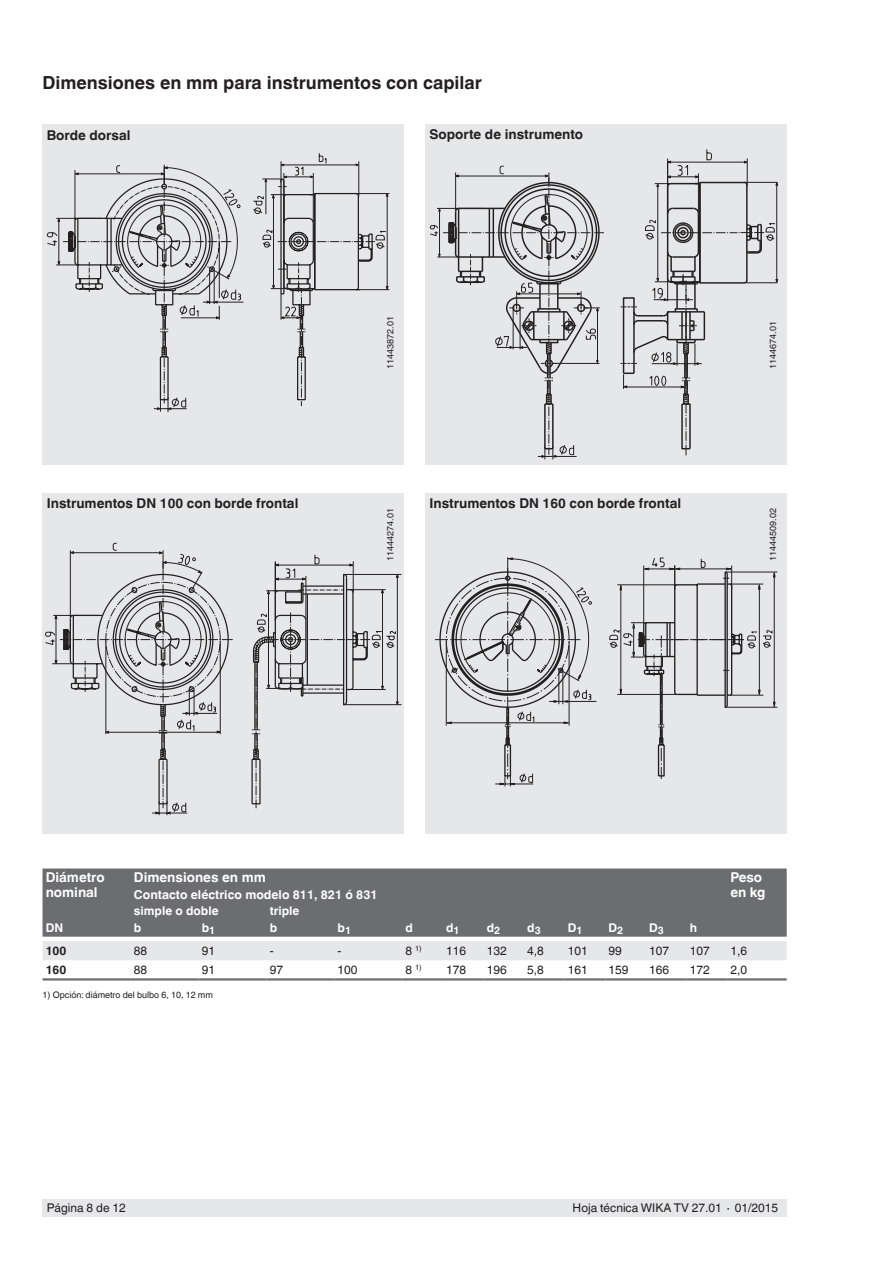
<style>
.page{position:relative;width:893px;height:1263px;background:#fff}
.page>*{position:absolute;margin:0;border:0;box-sizing:border-box;transform-origin:0 0}
.t1{font:700 18px "Helvetica World";color:#231f20}
.t2{font:700 13.5px "Helvetica World";color:#231f20}
.t3{font:700 13.5px/15px "Helvetica World";color:#fff}
.t4{font:700 12.3px "Helvetica World";color:#fff}
.t5{font:12px "Helvetica World";color:#231f20}
.t6{font:700 12px "Helvetica World";color:#fff}
.t7{font:700 12px "Helvetica World";color:#231f20}
.t8{font:9px "Helvetica World";color:#231f20}
.t9{font:7.5px "Helvetica World";color:#231f20}
.s1{font-size:12px}
</style>
<div class="page">
<div style="left:43px;top:1199px;width:744px;height:17px;background:#e6e7e9"></div>
<div style="left:43px;top:124px;width:361px;height:340px;background:#e6e7e9"></div>
<div style="left:425px;top:124px;width:362px;height:340px;background:#e6e7e9"></div>
<div style="left:425px;top:493px;width:362px;height:340px;background:#e6e7e9"></div>
<div style="left:43px;top:493px;width:361px;height:340px;background:#e6e7e9"></div>
<div style="left:43px;top:868px;width:744px;height:69px;background:#6c6d70"></div>
<div style="left:43px;top:941px;width:744px;height:19px;background:#e6e7e9"></div>
<hr style="left:43px;top:978px;width:88px;height:2px;background:#6c6d70">
<hr style="left:131px;top:978px;width:68px;height:2px;background:#6c6d70">
<hr style="left:199px;top:978px;width:67px;height:2px;background:#6c6d70">
<hr style="left:266px;top:978px;width:68px;height:2px;background:#6c6d70">
<hr style="left:334px;top:978px;width:68px;height:2px;background:#6c6d70">
<hr style="left:402px;top:978px;width:41px;height:2px;background:#6c6d70">
<hr style="left:443px;top:978px;width:40px;height:2px;background:#6c6d70">
<hr style="left:483px;top:978px;width:41px;height:2px;background:#6c6d70">
<hr style="left:524px;top:978px;width:41px;height:2px;background:#6c6d70">
<hr style="left:565px;top:978px;width:40px;height:2px;background:#6c6d70">
<hr style="left:605px;top:978px;width:41px;height:2px;background:#6c6d70">
<hr style="left:646px;top:978px;width:40px;height:2px;background:#6c6d70">
<hr style="left:686px;top:978px;width:41px;height:2px;background:#6c6d70">
<hr style="left:727px;top:978px;width:60px;height:2px;background:#6c6d70">
<svg style="left:47px;top:153px;width:342px;height:257px"></svg>
<svg style="left:621px;top:149px;width:158px;height:306px"></svg>
<svg style="left:429px;top:165px;width:175px;height:294px"></svg>
<svg style="left:45px;top:543px;width:354px;height:272px"></svg>
<svg style="left:439px;top:557px;width:339px;height:230px"></svg>
<h1 class="t1" style="left:43px;top:73px;width:441px">Dimensiones en mm para instrumentos con capilar</h1>
<p class="t2" style="left:47px;top:128px;width:85px">Borde dorsal</p>
<p class="t2" style="left:429px;top:127px;width:155px">Soporte de instrumento</p>
<p class="t2" style="left:47px;top:495px;width:253px">Instrumentos DN 100 con borde frontal</p>
<p class="t8" style="left:385px;top:369px;width:54px;rotate:-90deg">11443872.01</p>
<p class="t8" style="left:768px;top:369px;width:49px;rotate:-90deg">1144674.01</p>
<p class="t2" style="left:429px;top:496px;width:253px">Instrumentos DN 160 con borde frontal</p>
<p class="t8" style="left:385px;top:561px;width:54px;rotate:-90deg">11444274.01</p>
<p class="t8" style="left:768px;top:561px;width:54px;rotate:-90deg">11444509.02</p>
<p class="t3" style="left:46px;top:870px;width:61px">Diámetro nominal</p>
<p class="t3" style="left:134px;top:870px;width:133px">Dimensiones en mm</p>
<p class="t3" style="left:730px;top:870px;width:33px">Peso</p>
<p class="t4" style="left:134px;top:887px;width:245px">Contacto eléctrico modelo 811, 821 ó 831</p>
<p class="t3" style="left:730px;top:885px;width:37px">en kg</p>
<p class="t6" style="left:134px;top:904px;width:86px">simple o doble</p>
<p class="t6" style="left:270px;top:904px;width:31px">triple</p>
<p class="t6" style="left:46px;top:921px;width:19px">DN</p>
<p class="t6" style="left:134px;top:921px;width:9px">b</p>
<p class="t6" style="left:202px;top:921px;width:15px">b<sub>1</sub></p>
<p class="t6" style="left:270px;top:921px;width:9px">b</p>
<p class="t6" style="left:338px;top:921px;width:15px">b<sub>1</sub></p>
<p class="t6" style="left:405px;top:921px;width:9px">d</p>
<p class="t6" style="left:446px;top:921px;width:15px">d<sub>1</sub></p>
<p class="t6" style="left:487px;top:921px;width:15px">d<sub>2</sub></p>
<p class="t6" style="left:527px;top:921px;width:15px">d<sub>3</sub></p>
<p class="t6" style="left:568px;top:921px;width:16px">D<sub>1</sub></p>
<p class="t6" style="left:608px;top:921px;width:16px">D<sub>2</sub></p>
<p class="t6" style="left:649px;top:921px;width:16px">D<sub>3</sub></p>
<p class="t6" style="left:690px;top:921px;width:9px">h</p>
<p class="t7" style="left:46px;top:944px;width:22px">100</p>
<p class="t5" style="left:134px;top:944px;width:15px">88</p>
<p class="t5" style="left:202px;top:944px;width:15px">91</p>
<p class="t5" style="left:270px;top:944px;width:5px">-</p>
<p class="t5" style="left:338px;top:944px;width:5px">-</p>
<p class="t9" style="left:405px;top:943px;width:18px"><span class="s1">8</span> 1)</p>
<p class="t5" style="left:446px;top:944px;width:22px">116</p>
<p class="t5" style="left:487px;top:944px;width:22px">132</p>
<p class="t5" style="left:527px;top:944px;width:18px">4,8</p>
<p class="t5" style="left:568px;top:944px;width:22px">101</p>
<p class="t5" style="left:608px;top:944px;width:15px">99</p>
<p class="t5" style="left:649px;top:944px;width:22px">107</p>
<p class="t5" style="left:690px;top:944px;width:22px">107</p>
<p class="t5" style="left:730px;top:944px;width:18px">1,6</p>
<p class="t7" style="left:46px;top:963px;width:22px">160</p>
<p class="t5" style="left:134px;top:963px;width:15px">88</p>
<p class="t5" style="left:202px;top:963px;width:15px">91</p>
<p class="t5" style="left:270px;top:963px;width:15px">97</p>
<p class="t5" style="left:338px;top:963px;width:22px">100</p>
<p class="t9" style="left:405px;top:963px;width:18px"><span class="s1">8</span> 1)</p>
<p class="t5" style="left:446px;top:963px;width:22px">178</p>
<p class="t5" style="left:487px;top:963px;width:22px">196</p>
<p class="t5" style="left:527px;top:963px;width:18px">5,8</p>
<p class="t5" style="left:568px;top:963px;width:22px">161</p>
<p class="t5" style="left:608px;top:963px;width:22px">159</p>
<p class="t5" style="left:649px;top:963px;width:22px">166</p>
<p class="t5" style="left:690px;top:963px;width:22px">172</p>
<p class="t5" style="left:730px;top:963px;width:18px">2,0</p>
<p class="t8" style="left:43px;top:990px;width:172px">1) Opción: diámetro del bulbo 6, 10, 12 mm</p>
<p class="t5" style="left:47px;top:1201px;width:81px">Página 8 de 12</p>
<p class="t5" style="left:573px;top:1201px;width:207px">Hoja técnica WIKA TV 27.01 ∙ 01/2015</p>
</div>
